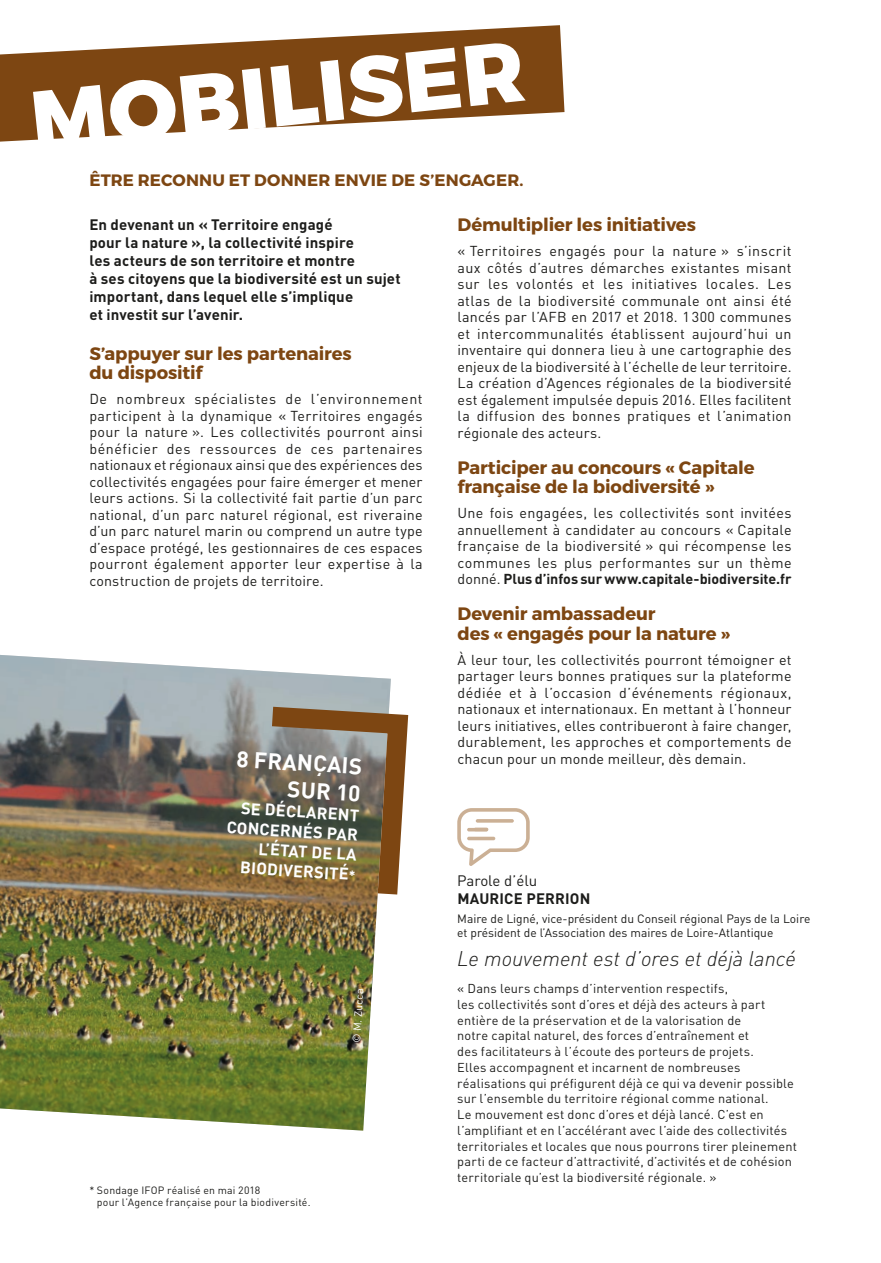
<style>
.page{position:relative;width:881px;height:1263px;background:#fff}
.page>*{position:absolute;margin:0;border:0;box-sizing:border-box;transform-origin:0 0}
.t1{font:800 85.5px "Montserrat";color:#fff}
.t2{font:700 22.5px/27.2px "DIN Pro";color:#fff;text-align:right}
.t3{font:italic 300 21px "DIN Pro";color:#1d1d1b}
.t4{font:700 18px/19.5px "Montserrat";letter-spacing:-.01em;color:#7d4612}
.t5{font:700 16.5px/19.8px "DIN Pro";color:#fff;text-align:right}
.t6{font:700 16.5px "Montserrat";letter-spacing:.01em;color:#7d4612}
.t7{font:700 15px/18px "DIN Pro";letter-spacing:.01em;color:#1d1d1b}
.t8{font:15px "DIN Pro";color:#1d1d1b}
.t9{font:14.25px/16.5px "DIN Pro";letter-spacing:.02em;color:#1d1d1b;text-align:justify}
.t10{font:12.75px/15.8px "DIN Pro";letter-spacing:.015em;color:#1d1d1b}
.t11{font:12px/14.4px "DIN Pro";color:#1d1d1b}
.t12{font:10.5px/12px "DIN Pro";letter-spacing:.02em;color:#1d1d1b}
.t13{font:10.5px "DIN Pro";color:#fff}
.s1{font-weight:700}
.s2{font-size:13.5px}
</style>
<div class="page">
<svg style="left:0;top:25px;width:565px;height:117px"></svg>
<img style="left:0;top:655px;width:391px;height:475px">
<svg style="left:252px;top:696px;width:157px;height:218px;background:#84755b"></svg>
<svg style="left:457px;top:808px;width:72px;height:58px"></svg>
<svg style="left:475px;top:819px;width:38px;height:4px"></svg>
<hr style="left:467px;top:837px;width:28px;height:3px;background:#cbb095;border-radius:2px">
<hr style="left:467px;top:828px;width:21px;height:3px;background:#cbb095;border-radius:2px">
<h1 class="t1" style="left:25px;top:69px;width:497px;rotate:-6deg">MOBILISER</h1>
<p class="t6" style="left:89px;top:170px;width:435px">ÊTRE RECONNU ET DONNER ENVIE DE S’ENGAGER.</p>
<p class="t7" style="left:89px;top:213px;width:312px">En devenant un « Territoire engagé<br>pour la nature », la collectivité inspire<br>les acteurs de son territoire et montre<br>à ses citoyens que la biodiversité est un sujet important, dans lequel elle s’implique<br>et investit sur l’avenir.</p>
<p class="t4" style="left:89px;top:344px;width:264px">S’appuyer sur les partenaires du dispositif</p>
<p class="t9" style="left:89px;top:390px;width:335px">De nombreux spécialistes de l’environnement participent à la dynamique « Territoires engagés pour la nature ». Les collectivités pourront ainsi bénéficier des ressources de ces partenaires nationaux et régionaux ainsi que des expériences des collectivités engagées pour faire émerger et mener leurs actions. Si la collectivité fait partie d’un parc national, d’un parc naturel régional, est riveraine d’un parc naturel marin ou comprend un autre type d’espace protégé, les gestionnaires de ces espaces pourront également apporter leur expertise à la construction de projets de territoire.</p>
<p class="t4" style="left:457px;top:215px;width:240px">Démultiplier les initiatives</p>
<p class="t9" style="left:457px;top:241px;width:335px">« Territoires engagés pour la nature » s’inscrit aux côtés d’autres démarches existantes misant sur les volontés et les initiatives locales. Les atlas de la biodiversité communale ont ainsi été lancés par l’AFB en 2017 et 2018. 1 300 communes et intercommunalités établissent aujourd’hui un inventaire qui donnera lieu à une cartographie des enjeux de la biodiversité à l’échelle de leur territoire.<br>La création d’Agences régionales de la biodiversité est également impulsée depuis 2016. Elles facilitent la diffusion des bonnes pratiques et l’animation régionale des acteurs.</p>
<p class="t4" style="left:457px;top:458px;width:298px">Participer au concours « Capitale française de la biodiversité »</p>
<p class="t9" style="left:457px;top:503px;width:335px">Une fois engagées, les collectivités sont invitées annuellement à candidater au concours « Capitale française de la biodiversité » qui récompense les communes les plus performantes sur un thème donné. <span class="s1">Plus d’infos sur www.capitale-biodiversite.fr</span></p>
<p class="t4" style="left:457px;top:604px;width:274px">Devenir ambassadeur<br>des « engagés pour la nature »</p>
<p class="t9" style="left:457px;top:650px;width:335px">À leur tour, les collectivités pourront témoigner et partager leurs bonnes pratiques sur la plateforme dédiée et à l’occasion d’événements régionaux, nationaux et internationaux. En mettant à l’honneur leurs initiatives, elles contribueront à faire changer, durablement, les approches et comportements de chacun pour un monde meilleur, dès demain.</p>
<h2 class="t2" style="left:237px;top:743px;width:127px;rotate:3deg">8 FRANÇAIS<br>SUR 10</h2>
<p class="t5" style="left:228px;top:796px;width:133px;rotate:3deg">SE DÉCLARENT<br>CONCERNÉS PAR<br>L’ÉTAT DE LA<br>BIODIVERSITÉ<span class="s2">*</span></p>
<p class="t8" style="left:457px;top:869px;width:81px">Parole d’élu</p>
<p class="t7" style="left:457px;top:888px;width:134px">MAURICE PERRION</p>
<p class="t11" style="left:457px;top:910px;width:354px">Maire de Ligné, vice-président du Conseil régional Pays de la Loire et président de l’Association des maires de Loire-Atlantique</p>
<h3 class="t3" style="left:457px;top:943px;width:340px">Le mouvement est d’ores et déjà lancé</h3>
<p class="t10" style="left:457px;top:979px;width:341px">« Dans leurs champs d’intervention respectifs,<br>les collectivités sont d’ores et déjà des acteurs à part entière de la préservation et de la valorisation de<br>notre capital naturel, des forces d’entraînement et<br>des facilitateurs à l’écoute des porteurs de projets.<br>Elles accompagnent et incarnent de nombreuses réalisations qui préfigurent déjà ce qui va devenir possible sur l’ensemble du territoire régional comme national.<br>Le mouvement est donc d’ores et déjà lancé. C’est en l’amplifiant et en l’accélérant avec l’aide des collectivités territoriales et locales que nous pourrons tirer pleinement parti de ce facteur d’attractivité, d’activités et de cohésion territoriale qu’est la biodiversité régionale. »</p>
<p class="t13" style="left:348px;top:1042px;width:56px;rotate:-87deg">© M. Zucca</p>
<p class="t12" style="left:97px;top:1183px;width:215px;text-indent:-8px">* Sondage IFOP réalisé en mai 2018<br>pour l’Agence française pour la biodiversité.</p>
</div>
